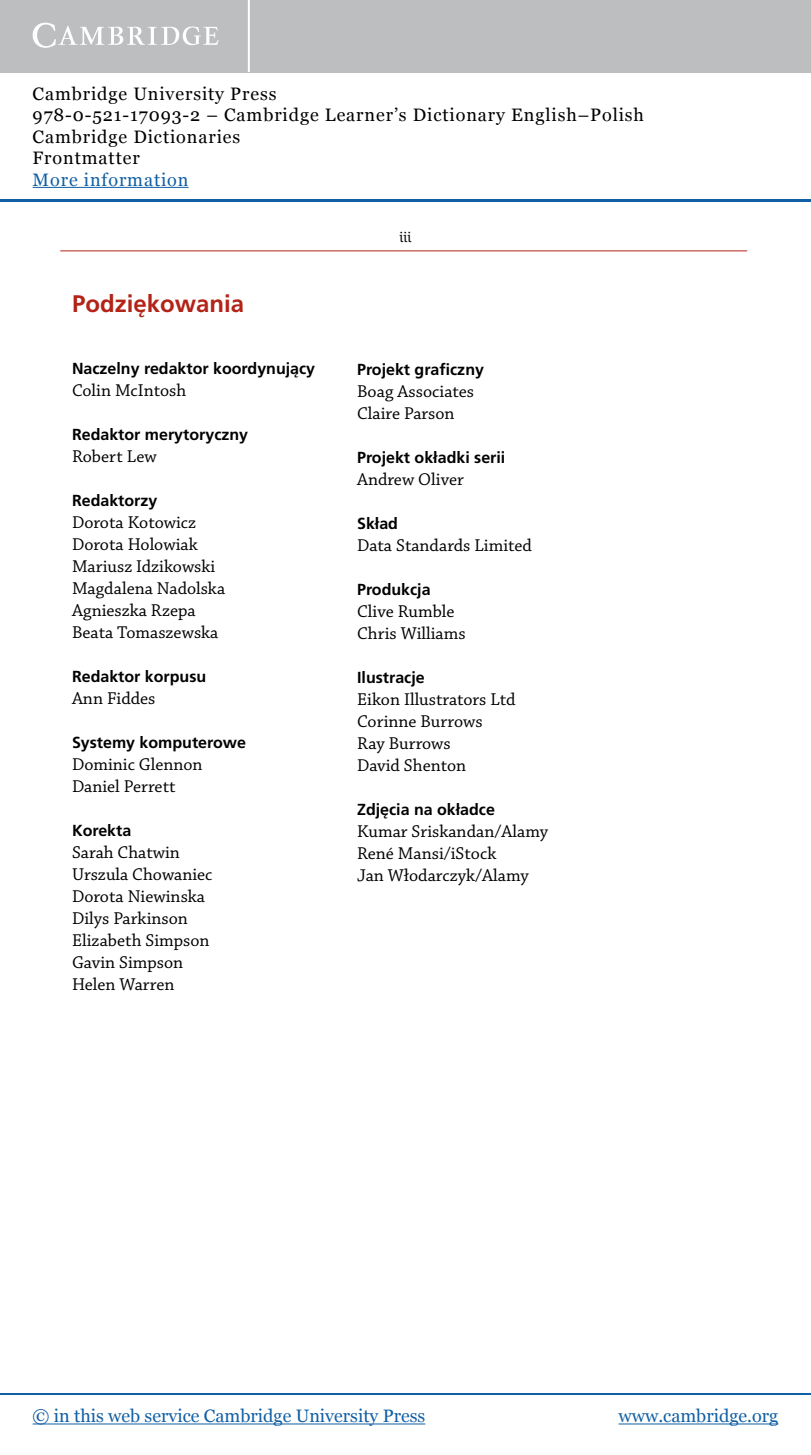
<style>
.page{position:relative;width:811px;height:1455px;background:#fff}
.page>*{position:absolute;margin:0;border:0;box-sizing:border-box;transform-origin:0 0}
.t1{font:700 24px "Frutiger LTACE";color:#b32317}
.t2{font:18px/22px "Chaparral Pro";color:#000}
.t3{font:18px/21.4px "Georgia";letter-spacing:.05em;color:#000}
.t4{font:18px "Georgia";color:#115fa4}
.t5{font:18px "Georgia";letter-spacing:.05em;color:#115fa4}
.t6{font:700 16px "Frutiger LTACE";color:#000}
.t7{font:14px "Le Monde Courrier Std";color:#000}
</style>
<div class="page">
<div style="left:0;top:0;width:811px;height:72px;background:#bcbec0"></div>
<hr style="left:248px;top:0;width:2px;height:72px;background:#fff">
<svg style="left:33px;top:23px;width:186px;height:25px"></svg>
<hr style="left:33px;top:187px;width:155px;height:1px;background:#115fa4">
<hr style="left:0;top:200px;width:811px;height:2px;background:#115fa4">
<hr style="left:0;top:1393px;width:811px;height:2px;background:#115fa4">
<hr style="left:33px;top:1423px;width:392px;height:1px;background:#115fa4">
<hr style="left:618px;top:1423px;width:160px;height:1px;background:#115fa4">
<hr style="left:60px;top:251px;width:687px;height:1px;background:#b32317">
<p class="t3" style="left:33px;top:83px;width:613px">Cambridge University Press<br>978-0-521-17093-2 – Cambridge Learner’s Dictionary English–Polish Cambridge Dictionaries<br>Frontmatter</p>
<p class="t5" style="left:33px;top:169px;width:157px">More information</p>
<h1 class="t1" style="left:72px;top:290px;width:174px">Podziękowania</h1>
<p class="t6" style="left:72px;top:359px;width:245px">Naczelny redaktor koordynujący</p>
<p class="t2" style="left:72px;top:380px;width:116px">Colin McIntosh</p>
<p class="t6" style="left:72px;top:425px;width:178px">Redaktor merytoryczny</p>
<p class="t2" style="left:72px;top:446px;width:86px">Robert Lew</p>
<p class="t6" style="left:72px;top:491px;width:87px">Redaktorzy</p>
<p class="t2" style="left:72px;top:512px;width:155px">Dorota Kotowicz<br>Dorota Holowiak<br>Mariusz Idzikowski<br>Magdalena Nadolska<br>Agnieszka Rzepa<br>Beata Tomaszewska</p>
<p class="t6" style="left:72px;top:667px;width:136px">Redaktor korpusu</p>
<p class="t2" style="left:72px;top:688px;width:85px">Ann Fiddes</p>
<p class="t6" style="left:72px;top:733px;width:175px">Systemy komputerowe</p>
<p class="t2" style="left:72px;top:754px;width:132px">Dominic Glennon<br>Daniel Perrett</p>
<p class="t6" style="left:72px;top:821px;width:61px">Korekta</p>
<p class="t2" style="left:72px;top:842px;width:142px">Sarah Chatwin<br>Urszula Chowaniec<br>Dorota Niewinska<br>Dilys Parkinson<br>Elizabeth Simpson<br>Gavin Simpson<br>Helen Warren</p>
<p class="t7" style="left:399px;top:229px;width:13px">iii</p>
<p class="t6" style="left:357px;top:360px;width:128px">Projekt graficzny</p>
<p class="t2" style="left:357px;top:381px;width:118px">Boag Associates<br>Claire Parson</p>
<p class="t6" style="left:357px;top:448px;width:150px">Projekt okładki serii</p>
<p class="t2" style="left:357px;top:469px;width:108px">Andrew Oliver</p>
<p class="t6" style="left:357px;top:514px;width:42px">Skład</p>
<p class="t2" style="left:357px;top:535px;width:176px">Data Standards Limited</p>
<p class="t6" style="left:357px;top:580px;width:75px">Produkcja</p>
<p class="t2" style="left:357px;top:601px;width:110px">Clive Rumble<br>Chris Williams</p>
<p class="t6" style="left:357px;top:668px;width:69px">Ilustracje</p>
<p class="t2" style="left:357px;top:689px;width:160px">Eikon Illustrators Ltd<br>Corinne Burrows<br>Ray Burrows<br>David Shenton</p>
<p class="t6" style="left:357px;top:800px;width:139px">Zdjęcia na okładce</p>
<p class="t2" style="left:357px;top:821px;width:193px">Kumar Sriskandan/Alamy<br>René Mansi/iStock<br>Jan Włodarczyk/Alamy</p>
<p class="t4" style="left:33px;top:1405px;width:394px">© in this web service Cambridge University Press</p>
<p class="t4" style="left:618px;top:1405px;width:161px">www.cambridge.org</p>
</div>
